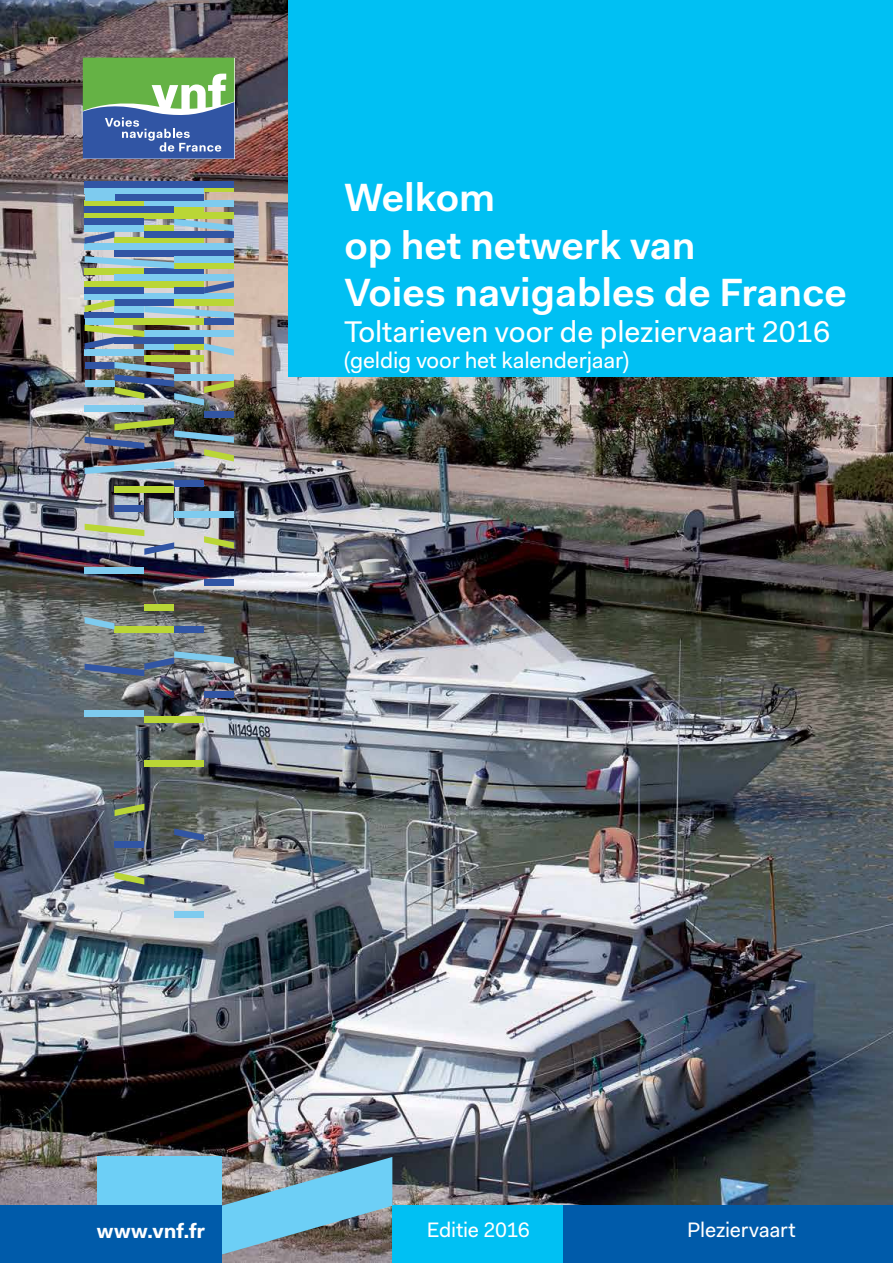
<style>
.page{position:relative;width:893px;height:1263px;background:#fff}
.page>*{position:absolute;margin:0;border:0;box-sizing:border-box;transform-origin:0 0}
.t1{font:600 39.6px/47.4px "Fakt Pro";color:#fff}
.t2{font:30px "Fakt Pro";color:#fff}
.t3{font:22.5px "Fakt Pro";letter-spacing:-.005em;color:#fff}
.t4{font:21px "Fakt Pro";letter-spacing:-.01em;color:#fff}
.t5{font:700 20.7px "Fakt Pro";color:#fff}
</style>
<div class="page">
<img style="left:0;top:0;width:893px;height:1262px">
<div style="left:289px;top:0;width:604px;height:376px;background:#00c0f3"></div>
<svg style="left:83px;top:58px;width:151px;height:101px;background:#65948b"></svg>
<div style="left:392px;top:1206px;width:171px;height:57px;background:#00c0f3"></div>
<svg style="left:221px;top:1157px;width:171px;height:97px;background:#719db0"></svg>
<div style="left:0;top:1205px;width:221px;height:58px;background:#005baa"></div>
<div style="left:563px;top:1206px;width:330px;height:57px;background:#005baa"></div>
<div style="left:97px;top:1156px;width:124px;height:49px;background:#6dcff6"></div>
<div style="left:85px;top:281px;width:119px;height:6px;background:#bad636"></div>
<div style="left:114px;top:238px;width:90px;height:6px;background:#bad636"></div>
<div style="left:114px;top:250px;width:120px;height:6px;background:#3155a4"></div>
<div style="left:85px;top:293px;width:149px;height:7px;background:#7ecbef"></div>
<div style="left:85px;top:244px;width:149px;height:6px;background:#7ecbef"></div>
<div style="left:85px;top:213px;width:149px;height:6px;background:#bad636"></div>
<div style="left:85px;top:188px;width:119px;height:6px;background:#7ecbef"></div>
<div style="left:85px;top:182px;width:149px;height:6px;background:#3155a4"></div>
<div style="left:85px;top:287px;width:59px;height:6px;background:#3155a4"></div>
<div style="left:85px;top:225px;width:59px;height:6px;background:#7ecbef"></div>
<div style="left:144px;top:269px;width:60px;height:6px;background:#3155a4"></div>
<div style="left:85px;top:269px;width:59px;height:6px;background:#bad636"></div>
<div style="left:174px;top:262px;width:60px;height:7px;background:#bad636"></div>
<div style="left:174px;top:256px;width:60px;height:6px;background:#7ecbef"></div>
<div style="left:85px;top:312px;width:59px;height:6px;background:#3155a4"></div>
<div style="left:85px;top:349px;width:59px;height:7px;background:#7ecbef"></div>
<div style="left:85px;top:405px;width:59px;height:7px;background:#7ecbef"></div>
<div style="left:85px;top:567px;width:59px;height:6px;background:#7ecbef"></div>
<div style="left:85px;top:710px;width:59px;height:7px;background:#7ecbef"></div>
<div style="left:114px;top:300px;width:60px;height:6px;background:#3155a4"></div>
<div style="left:114px;top:306px;width:30px;height:6px;background:#7ecbef"></div>
<div style="left:174px;top:300px;width:60px;height:6px;background:#bad636"></div>
<div style="left:174px;top:287px;width:30px;height:6px;background:#3155a4"></div>
<div style="left:174px;top:343px;width:30px;height:6px;background:#bad636"></div>
<div style="left:174px;top:480px;width:30px;height:6px;background:#3155a4"></div>
<div style="left:174px;top:626px;width:30px;height:7px;background:#3155a4"></div>
<div style="left:114px;top:505px;width:30px;height:6px;background:#3155a4"></div>
<div style="left:114px;top:841px;width:30px;height:6px;background:#3155a4"></div>
<div style="left:174px;top:911px;width:30px;height:7px;background:#7ecbef"></div>
<div style="left:144px;top:605px;width:30px;height:6px;background:#bad636"></div>
<div style="left:144px;top:356px;width:60px;height:6px;background:#bad636"></div>
<div style="left:144px;top:717px;width:60px;height:6px;background:#bad636"></div>
<div style="left:144px;top:760px;width:60px;height:6px;background:#bad636"></div>
<div style="left:114px;top:486px;width:60px;height:7px;background:#bad636"></div>
<div style="left:114px;top:626px;width:60px;height:7px;background:#bad636"></div>
<div style="left:174px;top:511px;width:60px;height:6px;background:#7ecbef"></div>
<div style="left:144px;top:343px;width:30px;height:6px;background:#7ecbef"></div>
<div style="left:85px;top:219px;width:59px;height:6px;background:#3155a4"></div>
<div style="left:144px;top:225px;width:30px;height:6px;background:#bad636"></div>
<div style="left:174px;top:206px;width:30px;height:7px;background:#bad636"></div>
<div style="left:144px;top:200px;width:90px;height:6px;background:#7ecbef"></div>
<hr style="left:204px;top:188px;width:30px;height:3px;background:#bad636">
<div style="left:85px;top:200px;width:59px;height:6px;background:#bad636"></div>
<div style="left:85px;top:318px;width:29px;height:7px;background:#7ecbef"></div>
<div style="left:85px;top:362px;width:29px;height:6px;background:#3155a4"></div>
<div style="left:85px;top:381px;width:29px;height:6px;background:#7ecbef"></div>
<div style="left:204px;top:318px;width:30px;height:7px;background:#3155a4"></div>
<div style="left:204px;top:412px;width:30px;height:6px;background:#3155a4"></div>
<div style="left:204px;top:692px;width:30px;height:6px;background:#3155a4"></div>
<div style="left:204px;top:580px;width:30px;height:6px;background:#3155a4"></div>
<div style="left:114px;top:318px;width:90px;height:7px;background:#bad636"></div>
<div style="left:114px;top:275px;width:120px;height:6px;background:#7ecbef"></div>
<div style="left:144px;top:331px;width:90px;height:6px;background:#7ecbef"></div>
<div style="left:144px;top:231px;width:90px;height:7px;background:#3155a4"></div>
<div style="left:85px;top:206px;width:89px;height:7px;background:#3155a4"></div>
<div style="left:114px;top:194px;width:90px;height:6px;background:#3155a4"></div>
<div style="left:85px;top:194px;width:29px;height:6px;background:#7ecbef"></div>
<div style="left:114px;top:337px;width:90px;height:6px;background:#3155a4"></div>
<svg style="left:204px;top:281px;width:30px;height:12px"></svg>
<svg style="left:85px;top:231px;width:29px;height:13px"></svg>
<svg style="left:144px;top:306px;width:90px;height:12px"></svg>
<svg style="left:85px;top:256px;width:89px;height:13px"></svg>
<svg style="left:85px;top:300px;width:29px;height:12px"></svg>
<svg style="left:204px;top:343px;width:30px;height:13px"></svg>
<svg style="left:144px;top:542px;width:30px;height:13px"></svg>
<svg style="left:204px;top:536px;width:30px;height:13px"></svg>
<svg style="left:114px;top:872px;width:30px;height:12px"></svg>
<svg style="left:115px;top:804px;width:29px;height:12px"></svg>
<svg style="left:174px;top:828px;width:30px;height:13px"></svg>
<svg style="left:85px;top:617px;width:29px;height:12px"></svg>
<svg style="left:85px;top:325px;width:59px;height:24px"></svg>
<svg style="left:174px;top:219px;width:60px;height:12px"></svg>
<svg style="left:85px;top:524px;width:59px;height:12px"></svg>
<img style="left:85px;top:418px;width:149px;height:56px">
<svg style="left:85px;top:651px;width:149px;height:25px;background:#6f7f90"></svg>
<img style="left:114px;top:362px;width:120px;height:43px">
<p class="t1" style="left:344px;top:174px;width:504px">Welkom<br>op het netwerk van<br>Voies navigables de France</p>
<p class="t2" style="left:344px;top:312px;width:487px">Toltarieven voor de pleziervaart 2016</p>
<p class="t3" style="left:344px;top:345px;width:286px">(geldig voor het kalenderjaar)</p>
<p class="t5" style="left:97px;top:1217px;width:110px">www.vnf.fr</p>
<p class="t4" style="left:427px;top:1216px;width:104px">Editie 2016</p>
<p class="t4" style="left:687px;top:1216px;width:110px">Pleziervaart</p>
</div>
